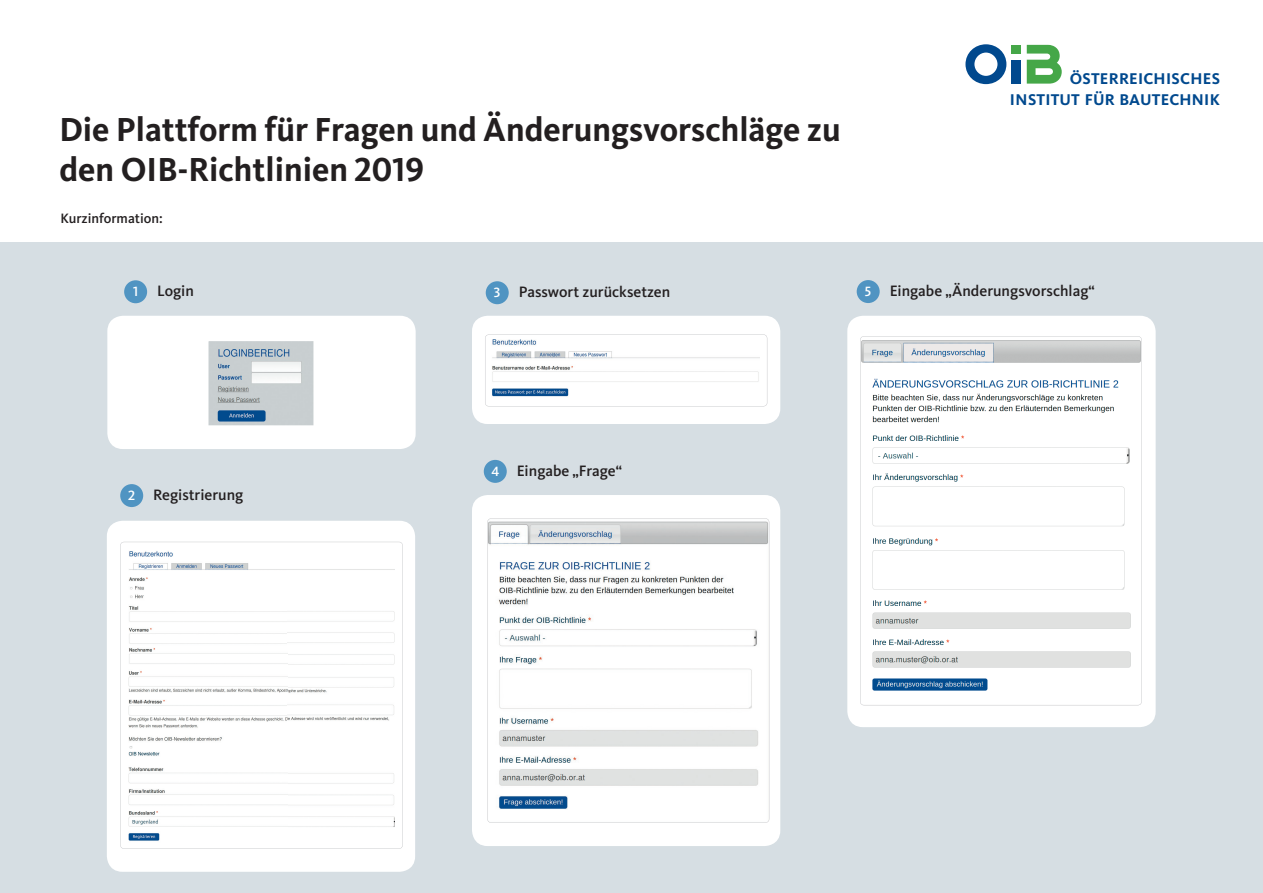
<style>
.page{position:relative;width:1263px;height:893px;background:#fff}
.page>*{position:absolute;margin:0;border:0;box-sizing:border-box;transform-origin:0 0}
.t1{font:700 34.5px/39.6px "Kievit Pro";color:#231f20}
.t2{font:700 16.2px "Kievit Pro";letter-spacing:.01em;color:#01498e}
.t3{font:500 15.6px "Kievit Pro";color:#231f20}
.t4{font:500 14.1px "Kievit Pro";color:#231f20}
.s1{font-size:13.95px;color:#fff}
</style>
<div class="page">
<div style="left:0;top:242px;width:1263px;height:651px;background:#d6dee3"></div>
<div style="left:107px;top:316px;width:309px;height:133px;background:#fff;border-radius:16px"></div>
<svg style="left:208px;top:341px;width:106px;height:85px;background:#bcc6cd"></svg>
<div style="left:124px;top:280px;width:23px;height:23px;background:#5094c2;border-radius:50%"></div>
<div style="left:107px;top:521px;width:308px;height:351px;background:#fff;border-radius:16px"></div>
<svg style="left:120px;top:542px;width:283px;height:307px"></svg>
<div style="left:120px;top:484px;width:23px;height:23px;background:#5094c2;border-radius:50%"></div>
<div style="left:472px;top:316px;width:308px;height:108px;background:#fff;border-radius:16px"></div>
<svg style="left:485px;top:334px;width:282px;height:72px"></svg>
<div style="left:486px;top:281px;width:23px;height:23px;background:#5094c2;border-radius:50%"></div>
<div style="left:472px;top:495px;width:308px;height:351px;background:#fff;border-radius:16px"></div>
<svg style="left:487px;top:518px;width:282px;height:305px"></svg>
<div style="left:484px;top:460px;width:23px;height:23px;background:#5094c2;border-radius:50%"></div>
<div style="left:847px;top:316px;width:308px;height:411px;background:#fff;border-radius:16px"></div>
<svg style="left:860px;top:336px;width:282px;height:369px"></svg>
<div style="left:857px;top:280px;width:23px;height:23px;background:#5094c2;border-radius:50%"></div>
<svg style="left:965px;top:44px;width:97px;height:41px"></svg>
<h1 class="t1" style="left:60px;top:110px;width:783px">Die Plattform für Fragen und Änderungs vorschläge zu den OIB-Richtlinien 2019</h1>
<p class="t4" style="left:61px;top:210px;width:104px">Kurzinformation:</p>
<p class="t3" style="left:133px;top:282px;width:62px"><span class="s1">1</span> Login</p>
<p class="t3" style="left:494px;top:283px;width:178px"><span class="s1">3</span> Passwort zurücksetzen</p>
<p class="t2" style="left:1070px;top:69px;width:152px">ÖSTERREICHISCHES</p>
<p class="t2" style="left:1010px;top:90px;width:211px">INSTITUT FÜR BAUTECHNIK</p>
<p class="t3" style="left:865px;top:281px;width:231px"><span class="s1">5</span> Eingabe „Änderungsvorschlag“</p>
<p class="t3" style="left:128px;top:485px;width:117px"><span class="s1">2</span> Registrierung</p>
<p class="t3" style="left:491px;top:461px;width:132px"><span class="s1">4</span> Eingabe „Frage“</p>
</div>
